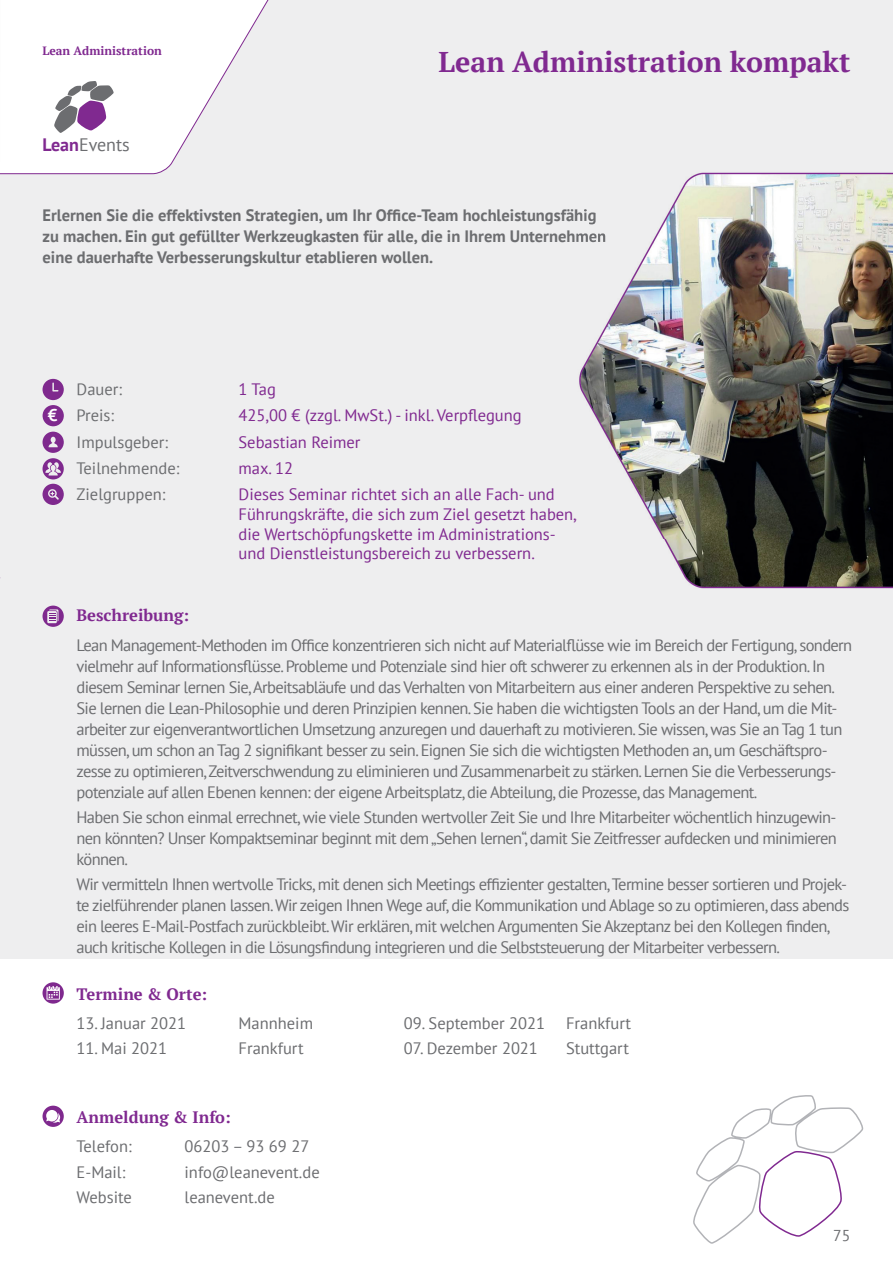
<style>
.page{position:relative;width:893px;height:1263px;background:#fff}
.page>*{position:absolute;margin:0;border:0;box-sizing:border-box;transform-origin:0 0}
.t1{font:700 28.5px "PT Serif";color:#802990}
.t2{font:18px "PT Sans";color:#6c6d70}
.t3{font:700 16.95px "PT Sans";color:#fff}
.t4{font:16.5px/21px "PT Sans";letter-spacing:-.04em;color:#6c6d70}
.t5{font:16.5px/19.8px "PT Sans";color:#802990}
.t6{font:700 16.5px/21px "PT Sans";color:#6c6d70}
.t7{font:16.5px "PT Sans";color:#6c6d70}
.t8{font:700 16.5px "PT Serif";color:#802990}
.t9{font:15.75px "PT Sans";color:#6c6d70}
.t10{font:700 12px "PT Serif";color:#802990}
.s1{font-weight:700;color:#802990}
</style>
<div class="page">
<div style="left:0;top:0;width:893px;height:959px;background:#eeeeef"></div>
<svg style="left:43px;top:379px;width:21px;height:21px"></svg>
<svg style="left:43px;top:606px;width:21px;height:21px"></svg>
<svg style="left:43px;top:982px;width:21px;height:22px"></svg>
<svg style="left:47px;top:986px;width:13px;height:14px"></svg>
<div style="left:43px;top:405px;width:21px;height:21px;background:#7f298e;border-radius:50%"></div>
<svg style="left:43px;top:432px;width:21px;height:73px"></svg>
<svg style="left:43px;top:1106px;width:21px;height:21px"></svg>
<svg style="left:0;top:0;width:269px;height:174px;fill:#fff"></svg>
<svg style="left:54px;top:81px;width:60px;height:52px;background:#b5a3b9"></svg>
<svg style="left:693px;top:1095px;width:170px;height:149px"></svg>
<img style="left:579px;top:172px;width:314px;height:417px">
<img style="left:576px;top:209px;width:20px;height:15px">
<img style="left:576px;top:230px;width:30px;height:15px">
<p class="t10" style="left:43px;top:43px;width:121px">Lean Administration</p>
<p class="t2" style="left:43px;top:133px;width:89px"><span class="s1">Lean</span>Events</p>
<h1 class="t1" style="left:439px;top:43px;width:413px">Lean Administration kompakt</h1>
<p class="t6" style="left:43px;top:204px;width:565px">Erlernen Sie die effektivsten Strategien, um Ihr Office-Team hochleistungsfähig zu machen. Ein gut gefüllter Werkzeugkasten für alle, die in Ihrem Unternehmen eine dauerhafte Verbesserungskultur etablieren wollen.</p>
<p class="t3" style="left:48px;top:404px;width:11px">€</p>
<p class="t4" style="left:77px;top:379px;width:47px">Dauer:</p>
<p class="t5" style="left:239px;top:379px;width:39px">1 Tag</p>
<p class="t4" style="left:77px;top:405px;width:39px">Preis:</p>
<p class="t5" style="left:239px;top:405px;width:285px">425,00 € (zzgl. MwSt.) - inkl. Verpflegung</p>
<p class="t7" style="left:77px;top:431px;width:93px">Impulsgeber:</p>
<p class="t5" style="left:239px;top:432px;width:124px">Sebastian Reimer</p>
<p class="t7" style="left:77px;top:457px;width:104px">Teilnehmende:</p>
<p class="t5" style="left:239px;top:458px;width:56px">max. 12</p>
<p class="t7" style="left:77px;top:484px;width:90px">Zielgruppen:</p>
<p class="t5" style="left:239px;top:484px;width:340px">Dieses Seminar richtet sich an alle Fach- und Führungskräfte, die sich zum Ziel gesetzt haben, die Wertschöpfungskette im Administrations&shy;und Dienstleistungsbereich zu verbessern.</p>
<p class="t8" style="left:77px;top:604px;width:114px">Beschreibung:</p>
<p class="t4" style="left:77px;top:634px;width:777px">Lean Management-Methoden im Office konzentrieren sich nicht auf Materialflüsse wie im Bereich der Fertigung, sondern vielmehr auf Informationsflüsse. Probleme und Potenziale sind hier oft schwerer zu erkennen als in der Produktion. In diesem Seminar lernen Sie, Arbeitsabläufe und das Verhalten von Mitarbeitern aus einer anderen Perspektive zu sehen.<br>Sie lernen die Lean-Philosophie und deren Prinzipien kennen. Sie haben die wichtigsten Tools an der Hand, um die Mit&shy;arbeiter zur eigenverantwortlichen Umsetzung anzuregen und dauerhaft zu motivieren. Sie wissen, was Sie an Tag 1 tun müssen, um schon an Tag 2 signifikant besser zu sein. Eignen Sie sich die wichtigsten Methoden an, um Geschäftspro&shy;zesse zu optimieren, Zeitverschwendung zu eliminieren und Zusammenarbeit zu stärken. Lernen Sie die Verbesserungs&shy;potenziale auf allen Ebenen kennen: der eigene Arbeitsplatz, die Abteilung, die Prozesse, das Management.</p>
<p class="t4" style="left:77px;top:806px;width:762px;text-align:justify">Haben Sie schon einmal errechnet, wie viele Stunden wertvoller Zeit Sie und Ihre Mitarbeiter wöchentlich hinzugewin&shy;nen könnten? Unser Kompaktseminar beginnt mit dem „Sehen lernen“, damit Sie Zeitfresser aufdecken und minimieren können.</p>
<p class="t4" style="left:77px;top:873px;width:774px">Wir vermitteln Ihnen wertvolle Tricks, mit denen sich Meetings effizienter gestalten, Termine besser sortieren und Projek&shy;te zielführender planen lassen. Wir zeigen Ihnen Wege auf, die Kommunikation und Ablage so zu optimieren, dass abends ein leeres E-Mail-Postfach zurückbleibt. Wir erklären, mit welchen Argumenten Sie Akzeptanz bei den Kollegen finden, auch kritische Kollegen in die Lösungsfindung integrieren und die Selbststeuerung der Mitarbeiter verbessern.</p>
<p class="t8" style="left:77px;top:982px;width:132px">Termine &amp; Orte:</p>
<p class="t7" style="left:77px;top:1013px;width:111px">13. Januar 2021</p>
<p class="t7" style="left:239px;top:1013px;width:76px">Mannheim</p>
<p class="t7" style="left:77px;top:1038px;width:92px">11. Mai 2021</p>
<p class="t7" style="left:239px;top:1038px;width:67px">Frankfurt</p>
<p class="t7" style="left:404px;top:1013px;width:143px">09. September 2021</p>
<p class="t7" style="left:566px;top:1013px;width:67px">Frankfurt</p>
<p class="t7" style="left:404px;top:1038px;width:135px">07. Dezember 2021</p>
<p class="t7" style="left:566px;top:1038px;width:64px">Stuttgart</p>
<p class="t8" style="left:77px;top:1106px;width:156px">Anmeldung &amp; Info:</p>
<p class="t7" style="left:77px;top:1136px;width:57px">Telefon:</p>
<p class="t7" style="left:185px;top:1136px;width:126px">06203 – 93 69 27</p>
<p class="t4" style="left:77px;top:1161px;width:50px">E-Mail:</p>
<p class="t7" style="left:185px;top:1161px;width:137px">info@leanevent.de</p>
<p class="t7" style="left:77px;top:1186px;width:57px">Website</p>
<p class="t7" style="left:185px;top:1186px;width:92px">leanevent.de</p>
<p class="t9" style="left:833px;top:1225px;width:19px">75</p>
</div>
